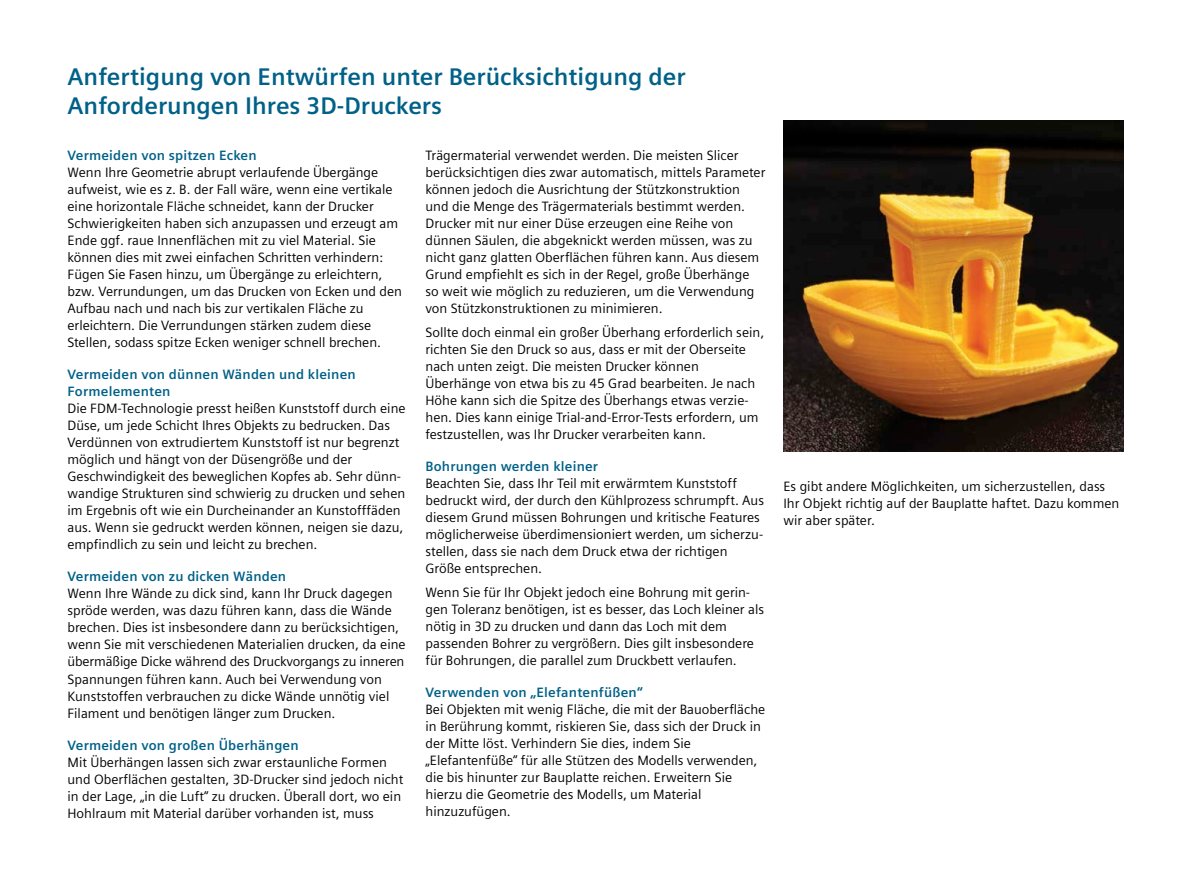
<style>
.page{position:relative;width:1191px;height:893px;background:#fff}
.page>*{position:absolute;margin:0;border:0;box-sizing:border-box;transform-origin:0 0}
.t1{font:700 24px/28.8px "Siemens Sans Global";color:#006188}
.t2{font:13.5px/17px "Siemens Sans Global";color:#000}
.t3{font:700 13.5px/17px "Siemens Sans Global";letter-spacing:.015em;color:#006188}
</style>
<div class="page">
<img style="left:783px;top:121px;width:340px;height:331px">
<h1 class="t1" style="left:68px;top:62px;width:619px">Anfertigung von Entwürfen unter Berücksichtigung der<br>Anforderungen Ihres 3D-Druckers</h1>
<p class="t3" style="left:68px;top:147px;width:191px">Vermeiden von spitzen Ecken</p>
<p class="t2" style="left:68px;top:164px;width:336px">Wenn Ihre Geometrie abrupt verlaufende Übergänge aufweist, wie es z. B. der Fall wäre, wenn eine vertikale eine horizontale Fläche schneidet, kann der Drucker Schwierigkeiten haben sich anzupassen und erzeugt am Ende ggf. raue Innenflächen mit zu viel Material. Sie können dies mit zwei einfachen Schritten verhindern:<br>Fügen Sie Fasen hinzu, um Übergänge zu erleichtern, bzw. Verrundungen, um das Drucken von Ecken und den Aufbau nach und nach bis zur vertikalen Fläche zu erleichtern. Die Verrundungen stärken zudem diese Stellen, sodass spitze Ecken weniger schnell brechen.</p>
<p class="t3" style="left:68px;top:366px;width:290px">Vermeiden von dünnen Wänden und kleinen<br>Formelementen</p>
<p class="t2" style="left:68px;top:400px;width:339px">Die FDM-Technologie presst heißen Kunststoff durch eine Düse, um jede Schicht Ihres Objekts zu bedrucken. Das Verdünnen von extrudiertem Kunststoff ist nur begrenzt möglich und hängt von der Düsengröße und der Geschwindigkeit des beweglichen Kopfes ab. Sehr dünn&shy;wandige Strukturen sind schwierig zu drucken und sehen im Ergebnis oft wie ein Durcheinander an Kunstofffäden aus. Wenn sie gedruckt werden können, neigen sie dazu, empfindlich zu sein und leicht zu brechen.</p>
<p class="t3" style="left:68px;top:568px;width:220px">Vermeiden von zu dicken Wänden</p>
<p class="t2" style="left:68px;top:586px;width:340px">Wenn Ihre Wände zu dick sind, kann Ihr Druck dagegen spröde werden, was dazu führen kann, dass die Wände brechen. Dies ist insbesondere dann zu berücksichtigen, wenn Sie mit verschiedenen Materialien drucken, da eine übermäßige Dicke während des Druckvorgangs zu inneren Spannungen führen kann. Auch bei Verwendung von Kunststoffen verbrauchen zu dicke Wände unnötig viel Filament und benötigen länger zum Drucken.</p>
<p class="t3" style="left:68px;top:737px;width:233px">Vermeiden von großen Überhängen</p>
<p class="t2" style="left:68px;top:754px;width:337px">Mit Überhängen lassen sich zwar erstaunliche Formen und Oberflächen gestalten, 3D-Drucker sind jedoch nicht in der Lage, „in die Luft“ zu drucken. Überall dort, wo ein Hohlraum mit Material darüber vorhanden ist, muss</p>
<p class="t2" style="left:425px;top:147px;width:341px">Trägermaterial verwendet werden. Die meisten Slicer berücksichtigen dies zwar automatisch, mittels Parameter können jedoch die Ausrichtung der Stützkonstruktion und die Menge des Trägermaterials bestimmt werden.<br>Drucker mit nur einer Düse erzeugen eine Reihe von dünnen Säulen, die abgeknickt werden müssen, was zu nicht ganz glatten Oberflächen führen kann. Aus diesem Grund empfiehlt es sich in der Regel, große Überhänge so weit wie möglich zu reduzieren, um die Verwendung von Stützkonstruktionen zu minimieren.</p>
<p class="t2" style="left:425px;top:324px;width:340px">Sollte doch einmal ein großer Überhang erforderlich sein, richten Sie den Druck so aus, dass er mit der Oberseite nach unten zeigt. Die meisten Drucker können Überhänge von etwa bis zu 45 Grad bearbeiten. Je nach Höhe kann sich die Spitze des Überhangs etwas verzie&shy;hen. Dies kann einige Trial-and-Error-Tests erfordern, um festzustellen, was Ihr Drucker verarbeiten kann.</p>
<p class="t3" style="left:425px;top:458px;width:174px">Bohrungen werden kleiner</p>
<p class="t2" style="left:425px;top:475px;width:340px">Beachten Sie, dass Ihr Teil mit erwärmtem Kunststoff bedruckt wird, der durch den Kühlprozess schrumpft. Aus diesem Grund müssen Bohrungen und kritische Features möglicherweise überdimensioniert werden, um sicherzu&shy;stellen, dass sie nach dem Druck etwa der richtigen Größe entsprechen.</p>
<p class="t2" style="left:425px;top:584px;width:340px">Wenn Sie für Ihr Objekt jedoch eine Bohrung mit gerin&shy;gen Toleranz benötigen, ist es besser, das Loch kleiner als nötig in 3D zu drucken und dann das Loch mit dem passenden Bohrer zu vergrößern. Dies gilt insbesondere für Bohrungen, die parallel zum Druckbett verlaufen.</p>
<p class="t3" style="left:425px;top:684px;width:219px">Verwenden von „Elefantenfüßen“</p>
<p class="t2" style="left:425px;top:701px;width:341px">Bei Objekten mit wenig Fläche, die mit der Bauoberfläche in Berührung kommt, riskieren Sie, dass sich der Druck in der Mitte löst. Verhindern Sie dies, indem Sie „Elefantenfüße“ für alle Stützen des Modells verwenden, die bis hinunter zur Bauplatte reichen. Erweitern Sie hierzu die Geometrie des Modells, um Material hinzuzufügen.</p>
<p class="t2" style="left:783px;top:479px;width:337px">Es gibt andere Möglichkeiten, um sicherzustellen, dass<br>Ihr Objekt richtig auf der Bauplatte haftet. Dazu kommen wir aber später.</p>
</div>
